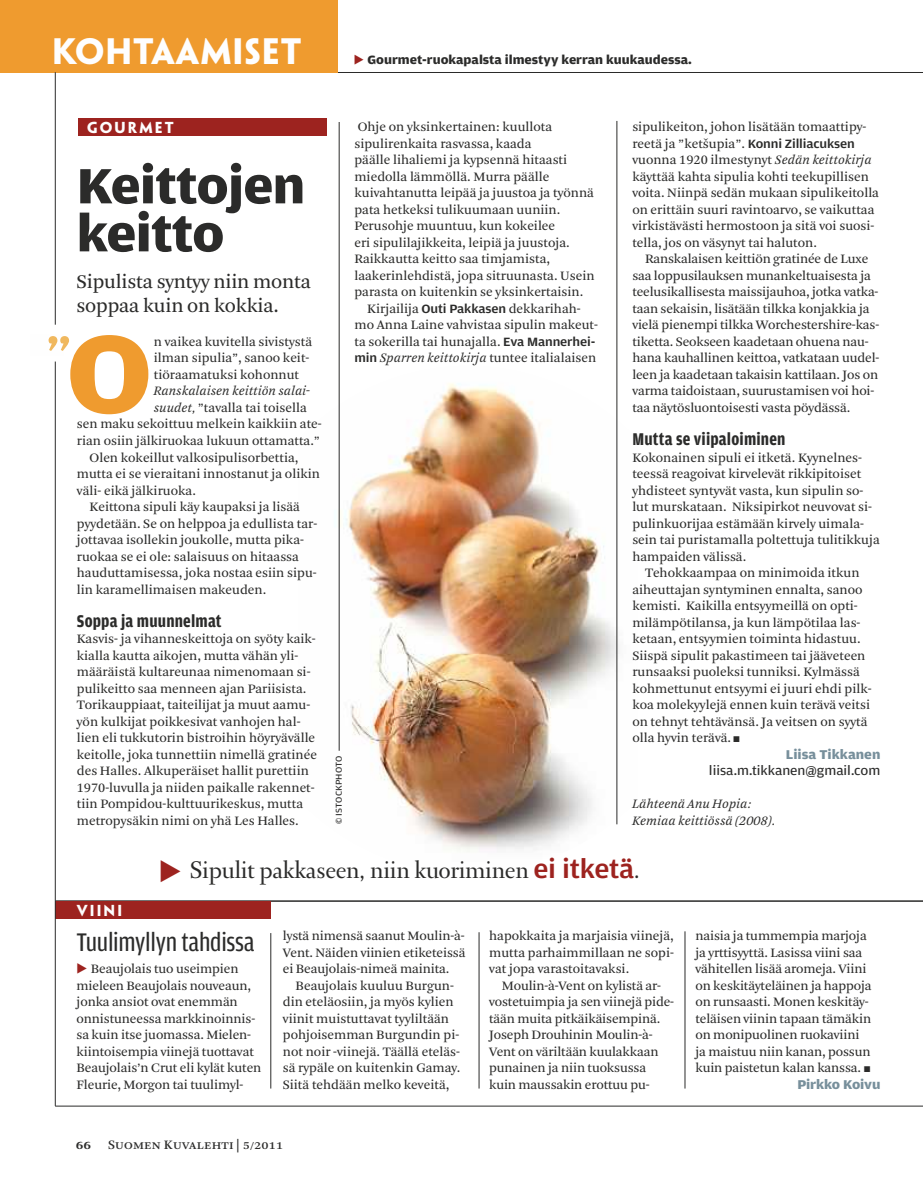
<style>
.page{position:relative;width:923px;height:1191px;background:#fff}
.page>*{position:absolute;margin:0;border:0;box-sizing:border-box;transform-origin:0 0}
.t1{font:700 117px "Amplitude Wide";color:#ef9b2f}
.t2{font:700 52.5px/48px "Amplitude Wide";letter-spacing:-.015em;color:#2b2b2a}
.t3{font:500 51px "Amplitude Wide";color:#f0b85e}
.t4{font:700 33px "Penumbra Sans Std";letter-spacing:.03em;color:#fefefe}
.t5{font:28.5px "Arnhem Fine";letter-spacing:-.01em;color:#2b2b2a}
.t6{font:27px "Amplitude Cond";letter-spacing:-.01em;color:#2b2b2a}
.t7{font:20.25px/24px "Arnhem Blond";letter-spacing:-.01em;color:#2b2b2a}
.t8{font:700 18px "Amplitude Cond";letter-spacing:.01em;color:#2b2b2a}
.t9{font:700 14.25px "Penumbra Sans Std";letter-spacing:.15em;color:#fefefe}
.t10{font:13.5px/16.5px "Arnhem Blond";color:#2b2b2a}
.t11{font:italic 13.5px/16.5px "Arnhem Blond";color:#2b2b2a}
.t12{font:13.5px "Amplitude Wide";color:#2b2b2a}
.t13{font:13.5px "Arnhem";letter-spacing:.015em;color:#2b2b2a}
.t14{font:700 13.5px "Amplitude Wide";letter-spacing:-.005em;color:#778f9b}
.t15{font:700 12.75px "Amplitude Wide";color:#2b2b2a}
.t16{font:9px "Amplitude Wide";color:#2b2b2a}
.s1{font-style:italic}
.s2{font-family:"Amplitude Wide";font-weight:500;font-size:12.75px}
.s3{font-family:"Amplitude Wide";font-weight:500;font-style:normal;font-size:12.75px}
.s4{font-style:normal}
.s5{font-family:"Amplitude Wide";font-weight:500;font-size:27px;color:#9d231f}
.s6{font-weight:700;font-size:14.25px}
</style>
<div class="page">
<hr style="left:55px;top:1105px;width:868px;height:1px;background:#2b2b2a">
<hr style="left:0;top:72px;width:923px;height:1px;background:#2b2b2a">
<div style="left:0;top:0;width:338px;height:72px;background:#ef9b2f"></div>
<img style="left:338px;top:366px;width:281px;height:486px">
<hr style="left:55px;top:900px;width:868px;height:2px;background:#2b2b2a">
<div style="left:78px;top:119px;width:248px;height:17px;background:#9d231f"></div>
<hr style="left:339px;top:122px;width:1px;height:628px;background:#2b2b2a">
<hr style="left:616px;top:121px;width:1px;height:703px;background:#2b2b2a">
<hr style="left:270px;top:933px;width:1px;height:155px;background:#2b2b2a">
<hr style="left:479px;top:932px;width:1px;height:156px;background:#2b2b2a">
<hr style="left:684px;top:931px;width:1px;height:157px;background:#2b2b2a">
<div style="left:55px;top:902px;width:216px;height:17px;background:#9d231f"></div>
<hr style="left:55px;top:72px;width:1px;height:253px;background:#2b2b2a">
<hr style="left:55px;top:361px;width:1px;height:745px;background:#2b2b2a">
<h3 class="t4" style="left:52px;top:30px;width:251px">KOHTAAMISET</h3>
<p class="t15" style="left:367px;top:53px;width:326px">Gourmet-ruokapalsta ilmestyy kerran kuukaudessa.</p>
<p class="t9" style="left:87px;top:119px;width:88px">GOURMET</p>
<h2 class="t2" style="left:77px;top:163px;width:230px">Keittojen keitto</h2>
<h3 class="t7" style="left:77px;top:270px;width:236px">Sipulista syntyy niin monta soppaa kuin on kokkia.</h3>
<h1 class="t1" style="left:66px;top:309px;width:87px">O</h1>
<h3 class="t3" style="left:46px;top:327px;width:28px">”</h3>
<p class="t10" style="left:154px;top:334px;width:160px">n vaikea kuvitella sivistystä ilman sipulia”, sanoo keit&shy;tiöraamatuksi kohonnut</p>
<p class="t11" style="left:154px;top:383px;width:158px">Ranskalaisen keittiön salai-</p>
<p class="t10" style="left:154px;top:400px;width:154px"><span class="s1">suudet,</span> ”tavalla tai toisella</p>
<p class="t10" style="left:77px;top:416px;width:246px">sen maku sekoittuu melkein kaikkiin ate-</p>
<p class="t10" style="left:77px;top:433px;width:245px">rian osiin jälkiruokaa lukuun ottamatta.”</p>
<p class="t10" style="left:90px;top:449px;width:210px">Olen kokeillut valkosipulisorbettia,</p>
<p class="t10" style="left:77px;top:466px;width:245px">mutta ei se vieraitani innostanut ja olikin</p>
<p class="t10" style="left:77px;top:482px;width:121px">väli- eikä jälkiruoka.</p>
<p class="t10" style="left:90px;top:499px;width:212px">Keittona sipuli käy kaupaksi ja lisää</p>
<p class="t10" style="left:77px;top:515px;width:242px">pyydetään. Se on helppoa ja edullista tar-</p>
<p class="t10" style="left:77px;top:532px;width:229px">jottavaa isollekin joukolle, mutta pika-</p>
<p class="t10" style="left:77px;top:548px;width:224px">ruokaa se ei ole: salaisuus on hitaassa</p>
<p class="t10" style="left:77px;top:565px;width:241px">hauduttamisessa, joka nostaa esiin sipu-</p>
<p class="t10" style="left:77px;top:581px;width:191px">lin karamellimaisen makeuden.</p>
<h3 class="t8" style="left:77px;top:611px;width:146px">Soppa ja muunnelmat</h3>
<p class="t10" style="left:77px;top:631px;width:242px">Kasvis- ja vihanneskeittoja on syöty kaik&shy;kialla kautta aikojen, mutta vähän yli&shy;määräistä kultareunaa nimenomaan si&shy;pulikeitto saa menneen ajan Pariisista.<br>Torikauppiaat, taiteilijat ja muut aamu&shy;yön kulkijat poikkesivat vanhojen hal&shy;lien eli tukkutorin bistroihin höyryävälle keitolle, joka tunnettiin nimellä gratinée des Halles. Alkuperäiset hallit purettiin 1970-luvulla ja niiden paikalle rakennet&shy;tiin Pompidou-kulttuurikeskus, mutta metropysäkin nimi on yhä Les Halles.</p>
<p class="t10" style="left:358px;top:119px;width:196px">Ohje on yksinkertainen: kuullota</p>
<p class="t10" style="left:354px;top:136px;width:179px">sipulirenkaita rasvassa, kaada</p>
<p class="t10" style="left:354px;top:152px;width:214px">päälle lihaliemi ja kypsennä hitaasti</p>
<p class="t10" style="left:354px;top:169px;width:196px">miedolla lämmöllä. Murra päälle</p>
<p class="t10" style="left:354px;top:185px;width:241px">kuivahtanutta leipää ja juustoa ja työnnä</p>
<p class="t10" style="left:354px;top:202px;width:207px">pata hetkeksi tulikuumaan uuniin.</p>
<p class="t10" style="left:354px;top:218px;width:202px">Perusohje muuntuu, kun kokeilee</p>
<p class="t10" style="left:354px;top:235px;width:217px">eri sipulilajikkeita, leipiä ja juustoja.</p>
<p class="t10" style="left:354px;top:251px;width:197px">Raikkautta keitto saa timjamista,</p>
<p class="t10" style="left:354px;top:268px;width:242px">laakerinlehdistä, jopa sitruunasta. Usein</p>
<p class="t10" style="left:354px;top:284px;width:230px">parasta on kuitenkin se yksinkertaisin.</p>
<p class="t10" style="left:367px;top:301px;width:215px">Kirjailija <span class="s2">Outi Pakkasen</span> dekkarihah-</p>
<p class="t10" style="left:354px;top:317px;width:245px">mo Anna Laine vahvistaa sipulin makeut-</p>
<p class="t10" style="left:354px;top:334px;width:242px">ta sokerilla tai hunajalla. <span class="s2">Eva Mannerhei-</span></p>
<p class="t11" style="left:354px;top:350px;width:243px"><span class="s3">min</span> Sparren keittokirja <span class="s4">tuntee italialaisen</span></p>
<p class="t16" style="left:334px;top:824px;width:70px;rotate:-90deg">© IstockPhoto</p>
<p class="t10" style="left:632px;top:119px;width:248px">sipulikeiton, johon lisätään tomaattipy&shy;reetä ja ”ketšupia”. <span class="s2">Konni Zilliacuksen </span>vuonna 1920 ilmestynyt <span class="s1">Sedän keittokirja </span>käyttää kahta sipulia kohti teekupillisen voita. Niinpä sedän mukaan sipulikeitolla on erittäin suuri ravintoarvo, se vaikuttaa virkistävästi hermostoon ja sitä voi suosi&shy;tella, jos on väsynyt tai haluton.</p>
<p class="t10" style="left:632px;top:251px;width:248px;text-indent:13px">Ranskalaisen keittiön gratinée de Luxe saa loppusilauksen munankeltuaisesta ja teelusikallisesta maissijauhoa, jotka vatka&shy;taan sekaisin, lisätään tilkka konjakkia ja vielä pienempi tilkka Worchestershire-kas&shy;tiketta. Seokseen kaadetaan ohuena nau&shy;hana kauhallinen keittoa, vatkataan uudel&shy;leen ja kaadetaan takaisin kattilaan. Jos on varma taidoistaan, suurustamisen voi hoi&shy;taa näytösluontoisesti vasta pöydässä.</p>
<h3 class="t8" style="left:632px;top:429px;width:155px">Mutta se viipaloiminen</h3>
<p class="t10" style="left:632px;top:449px;width:231px">Kokonainen sipuli ei itketä. Kyynelnes-</p>
<p class="t10" style="left:632px;top:466px;width:230px">teessä reagoivat kirvelevät rikkipitoiset</p>
<p class="t10" style="left:632px;top:482px;width:233px">yhdisteet syntyvät vasta, kun sipulin so-</p>
<p class="t10" style="left:632px;top:499px;width:241px">lut murskataan. Niksipirkot neuvovat si-</p>
<p class="t10" style="left:632px;top:515px;width:233px">pulinkuorijaa estämään kirvely uimala-</p>
<p class="t10" style="left:632px;top:532px;width:249px">sein tai puristamalla poltettuja tulitikkuja</p>
<p class="t10" style="left:632px;top:548px;width:115px">hampaiden välissä.</p>
<p class="t10" style="left:645px;top:565px;width:216px">Tehokkaampaa on minimoida itkun</p>
<p class="t10" style="left:632px;top:581px;width:232px">aiheuttajan syntyminen ennalta, sanoo</p>
<p class="t10" style="left:632px;top:598px;width:227px">kemisti. Kaikilla entsyymeillä on opti-</p>
<p class="t10" style="left:632px;top:614px;width:230px">milämpötilansa, ja kun lämpötilaa las-</p>
<p class="t10" style="left:632px;top:631px;width:230px">ketaan, entsyymien toiminta hidastuu.</p>
<p class="t10" style="left:632px;top:647px;width:235px">Siispä sipulit pakastimeen tai jääveteen</p>
<p class="t10" style="left:632px;top:664px;width:229px">runsaaksi puoleksi tunniksi. Kylmässä</p>
<p class="t10" style="left:632px;top:680px;width:241px">kohmettunut entsyymi ei juuri ehdi pilk-</p>
<p class="t10" style="left:632px;top:696px;width:239px">koa molekyylejä ennen kuin terävä veitsi</p>
<p class="t10" style="left:632px;top:713px;width:237px">on tehnyt tehtävänsä. Ja veitsen on syytä</p>
<p class="t10" style="left:632px;top:729px;width:100px">olla hyvin terävä.</p>
<p class="t14" style="left:786px;top:746px;width:96px">Liisa Tikkanen</p>
<p class="t12" style="left:709px;top:763px;width:173px">liisa.m.tikkanen@gmail.com</p>
<p class="t11" style="left:632px;top:795px;width:145px">Lähteenä Anu Hopia:<br>Kemiaa keittiössä (2008).</p>
<p class="t9" style="left:77px;top:901px;width:47px">VIINI</p>
<h3 class="t5" style="left:190px;top:856px;width:451px">Sipulit pakkaseen, niin kuoriminen <span class="s5">ei itketä</span>.</h3>
<h3 class="t6" style="left:77px;top:927px;width:180px">Tuulimyllyn tahdissa</h3>
<p class="t10" style="left:77px;top:961px;width:186px;text-indent:14px">Beaujolais tuo useimpien mieleen Beaujolais nouveaun, jonka ansiot ovat enemmän onnistuneessa markkinoinnis&shy;sa kuin itse juomassa. Mielen&shy;kiintoisempia viinejä tuottavat<br>Beaujolais’n Crut eli kylät kuten<br>Fleurie, Morgon tai tuulimyl-</p>
<p class="t10" style="left:283px;top:928px;width:184px;text-align:justify">lystä nimensä saanut Moulin-à-Vent. Näiden viinien etiketeissä ei Beaujolais-nimeä mainita.</p>
<p class="t10" style="left:283px;top:977px;width:179px;text-indent:13px">Beaujolais kuuluu Burgun&shy;din eteläosiin, ja myös kylien viinit muistuttavat tyyliltään pohjoisemman Burgundin pi&shy;not noir -viinejä. Täällä eteläs&shy;sä rypäle on kuitenkin Gamay.<br>Siitä tehdään melko keveitä,</p>
<p class="t13" style="left:76px;top:1136px;width:209px"><span class="s6">66</span> Suomen Kuvalehti| 5/2011</p>
<p class="t10" style="left:489px;top:927px;width:186px;text-align:justify">hapokkaita ja marjaisia viinejä, mutta parhaimmillaan ne sopi&shy;vat jopa varastoitavaksi.</p>
<p class="t10" style="left:489px;top:977px;width:186px;text-indent:13px">Moulin-à-Vent on kylistä ar&shy;vostetuimpia ja sen viinejä pide&shy;tään muita pitkäikäisempinä.<br>Joseph Drouhinin Moulin-à-<br>Vent on väriltään kuulakkaan punainen ja niin tuoksussa kuin maussakin erottuu pu-</p>
<p class="t10" style="left:695px;top:928px;width:178px">naisia ja tummempia marjoja ja yrttisyyttä. Lasissa viini saa vähitellen lisää aromeja. Viini on keskitäyteläinen ja happoja on runsaasti. Monen keskitäy&shy;teläisen viinin tapaan tämäkin on monipuolinen ruokaviini ja maistuu niin kanan, possun kuin paistetun kalan kanssa.</p>
<p class="t14" style="left:797px;top:1076px;width:85px">Pirkko Koivu</p>
</div>
